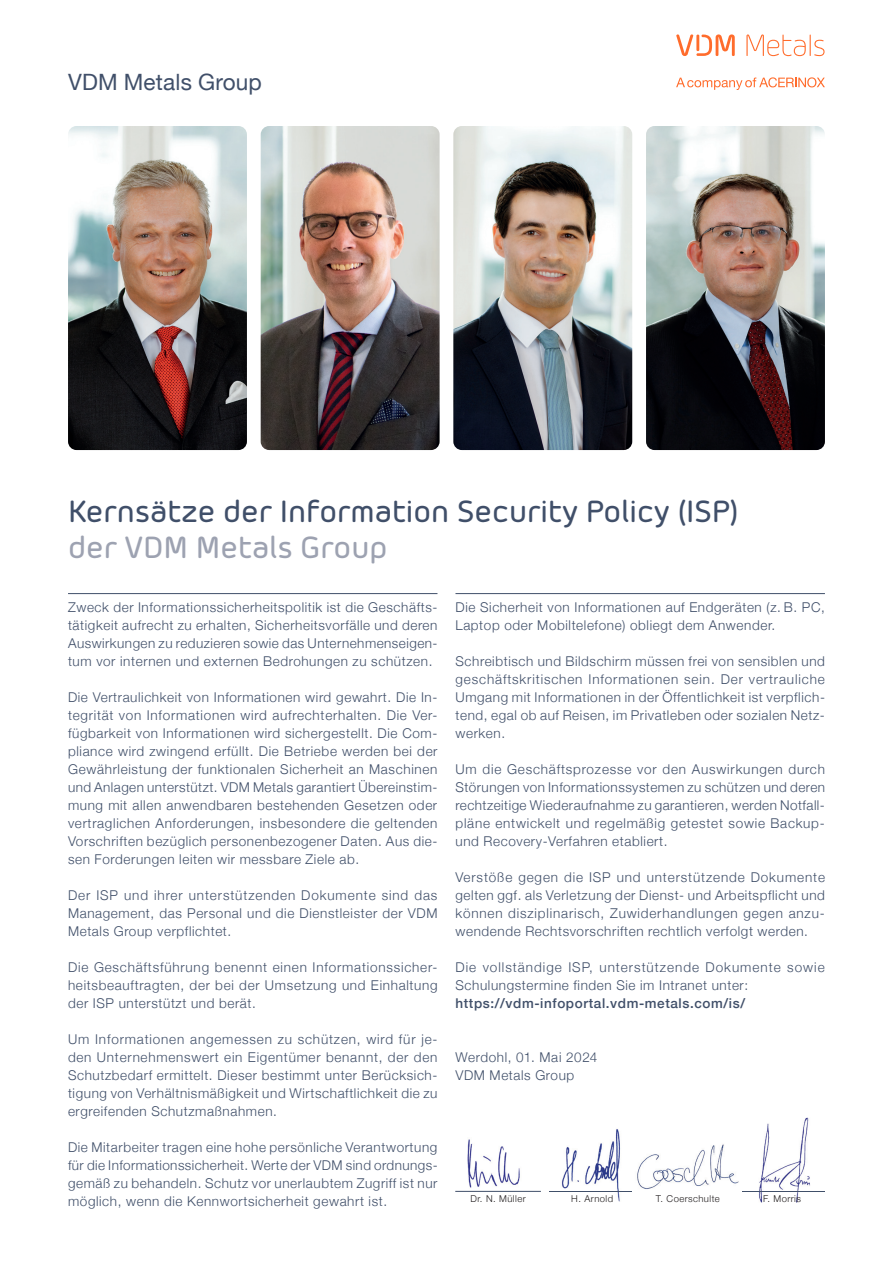
<style>
.page{position:relative;width:893px;height:1263px;background:#fff}
.page>*{position:absolute;margin:0;border:0;box-sizing:border-box;transform-origin:0 0}
.t1{font:500 30.45px "Morebi Rounded";color:#404f69}
.t2{font:500 30.45px "Morebi Rounded";color:#9da2b1}
.t3{font:22.5px "Helvetica Neue";letter-spacing:.01em;color:#404f69}
.t4{font:300 13.5px/18px "Helvetica Neue";letter-spacing:.045em;color:#404f69;text-align:justify}
.t5{font:300 13.5px/18px "Helvetica Neue";letter-spacing:.075em;color:#404f69}
.t6{font:500 13.5px "Helvetica Neue";letter-spacing:.045em;color:#404f69}
.t7{font:300 9.45px "Helvetica Neue";letter-spacing:.045em;color:#231f20}
</style>
<div class="page">
<hr style="left:68px;top:593px;width:369px;height:1px;background:#404f69">
<hr style="left:455px;top:593px;width:370px;height:1px;background:#404f69">
<svg style="left:676px;top:34px;width:59px;height:22px"></svg>
<hr style="left:696px;top:35px;width:3px;height:16px;background:#ff6c2c">
<svg style="left:746px;top:34px;width:78px;height:22px"></svg>
<svg style="left:676px;top:77px;width:149px;height:13px"></svg>
<img style="left:68px;top:126px;width:179px;height:324px">
<img style="left:453px;top:126px;width:179px;height:324px">
<img style="left:646px;top:126px;width:179px;height:324px">
<img style="left:467px;top:1139px;width:53px;height:49px">
<hr style="left:455px;top:1191px;width:86px;height:1px;background:#404f69">
<img style="left:759px;top:1118px;width:51px;height:84px">
<hr style="left:739px;top:1191px;width:86px;height:1px;background:#404f69">
<img style="left:561px;top:1129px;width:60px;height:73px">
<hr style="left:549px;top:1191px;width:86px;height:1px;background:#404f69">
<img style="left:637px;top:1144px;width:102px;height:45px">
<img style="left:261px;top:126px;width:179px;height:324px">
<h2 class="t3" style="left:68px;top:66px;width:195px">VDM Metals Group</h2>
<h1 class="t1" style="left:68px;top:489px;width:672px">Kernsätze der Information Security Policy (ISP)</h1>
<h1 class="t2" style="left:68px;top:525px;width:321px">der VDM Metals Group</h1>
<p class="t4" style="left:68px;top:597px;width:371px">Zweck der Informationssicherheitspolitik ist die Geschäfts&shy;tätigkeit aufrecht zu erhalten, Sicherheitsvorfälle und deren Auswirkungen zu reduzieren sowie das Unternehmenseigen&shy;tum vor internen und externen Bedrohungen zu schützen.</p>
<p class="t4" style="left:68px;top:687px;width:371px">Die Vertraulichkeit von Informationen wird gewahrt. Die In&shy;tegrität von Informationen wird aufrechterhalten. Die Ver&shy;fügbarkeit von Informationen wird sichergestellt. Die Com&shy;pliance wird zwingend erfüllt. Die Betriebe werden bei der Gewährleistung der funktionalen Sicherheit an Maschinen und Anlagen unterstützt. VDM Metals garantiert Übereinstim&shy;mung mit allen anwendbaren bestehenden Gesetzen oder vertraglichen Anforderungen, insbesondere die geltenden Vorschriften bezüglich personenbezogener Daten. Aus die&shy;sen Forderungen leiten wir messbare Ziele ab.</p>
<p class="t4" style="left:68px;top:885px;width:371px">Der ISP und ihrer unterstützenden Dokumente sind das Management, das Personal und die Dienstleister der VDM Metals Group verpflichtet.</p>
<p class="t4" style="left:68px;top:957px;width:371px">Die Geschäftsführung benennt einen Informationssicher&shy;heitsbeauftragten, der bei der Umsetzung und Einhaltung der ISP unterstützt und berät.</p>
<p class="t4" style="left:68px;top:1029px;width:371px">Um Informationen angemessen zu schützen, wird für je&shy;den Unternehmenswert ein Eigentümer benannt, der den Schutzbedarf ermittelt. Dieser bestimmt unter Berücksich&shy;ti gung von Verhältnismäßigkeit und Wirtschaftlichkeit die zu ergreifenden Schutzmaßnahmen.</p>
<p class="t4" style="left:68px;top:1137px;width:371px">Die Mitarbeiter tragen eine hohe persönliche Verantwortung für die Informationssicherheit. Werte der VDM sind ordnungs&shy;gemäß zu behandeln. Schutz vor unerlaubtem Zugriff ist nur möglich, wenn die Kennwortsicherheit gewahrt ist.</p>
<p class="t4" style="left:455px;top:597px;width:371px">Die Sicherheit von Informationen auf Endgeräten (z. B. PC,<br>Laptop oder Mobiltelefone) obliegt dem Anwender.</p>
<p class="t4" style="left:455px;top:651px;width:371px">Schreibtisch und Bildschirm müssen frei von sensiblen und geschäfts kritischen Informationen sein. Der vertrauliche Umgang mit Informationen in der Öffentlichkeit ist verpflich&shy;tend, egal ob auf Reisen, im Privatleben oder sozialen Netz&shy;werken.</p>
<p class="t4" style="left:455px;top:759px;width:371px">Um die Geschäftsprozesse vor den Auswirkungen durch Störungen von Informationssystemen zu schützen und deren rechtzeitige Wiederaufnahme zu garantieren, werden Notfall&shy;pläne entwickelt und regelmäßig getestet sowie Backup&shy;und Recovery-Verfahren etabliert.</p>
<p class="t4" style="left:455px;top:867px;width:371px">Verstöße gegen die ISP und unterstützende Dokumente gelten ggf. als Verletzung der Dienst- und Arbeitspflicht und können disziplinarisch, Zuwiderhandlungen gegen anzu&shy;wendende Rechtsvorschriften rechtlich verfolgt werden.</p>
<p class="t5" style="left:455px;top:957px;width:371px">Die vollständige ISP, unterstützende Dokumente sowie<br>Schulungstermine finden Sie im Intranet unter:</p>
<p class="t6" style="left:455px;top:992px;width:291px">https://vdm-infoportal.vdm-metals.com/is/</p>
<p class="t4" style="left:455px;top:1047px;width:143px">Werdohl, 01. Mai 2024<br>VDM Metals Group</p>
<p class="t7" style="left:471px;top:1191px;width:57px">Dr. N. Müller</p>
<p class="t7" style="left:571px;top:1191px;width:43px">H. Arnold</p>
<p class="t7" style="left:656px;top:1191px;width:65px">T. Coerschulte</p>
<p class="t7" style="left:763px;top:1191px;width:39px">F. Morris</p>
</div>
